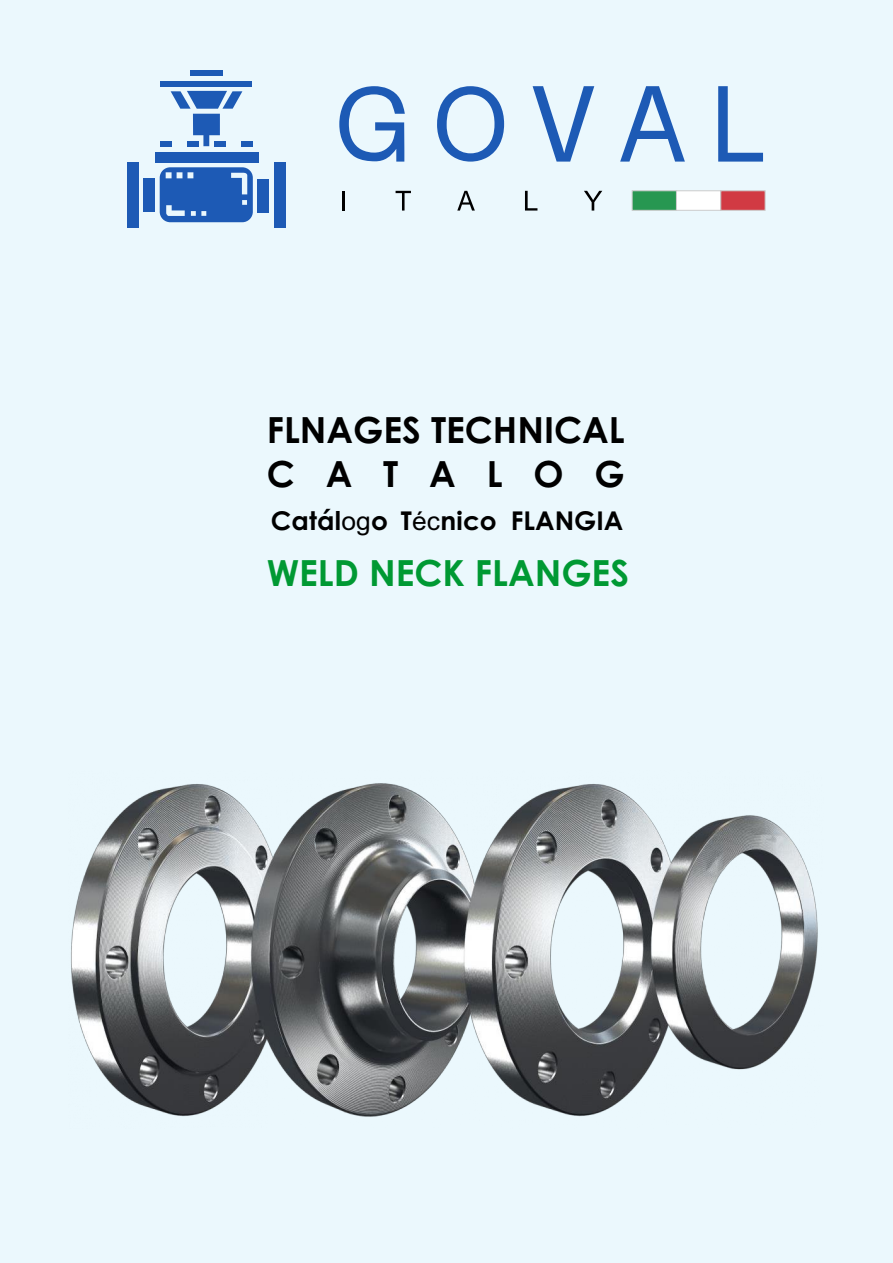
<style>
.page{position:relative;width:893px;height:1263px;background:#ebf8fd}
.page>*{position:absolute;margin:0;border:0;box-sizing:border-box;transform-origin:0 0}
.t1{font:700 36px/43.7px "Century Gothic";color:#000}
.t2{font:700 36px "Century Gothic";color:#093}
.t3{font:700 25.8px "Century Gothic";color:#000}
.s1{font-family:"Arial";font-weight:400}
</style>
<div class="page">
<svg style="left:437px;top:86px;width:67px;height:76px"></svg>
<svg style="left:533px;top:86px;width:61px;height:76px"></svg>
<svg style="left:620px;top:86px;width:65px;height:76px"></svg>
<svg style="left:718px;top:86px;width:45px;height:76px"></svg>
<hr style="left:342px;top:191px;width:3px;height:20px;background:#000">
<svg style="left:396px;top:191px;width:15px;height:20px"></svg>
<svg style="left:457px;top:191px;width:18px;height:20px"></svg>
<svg style="left:525px;top:191px;width:12px;height:20px"></svg>
<svg style="left:584px;top:191px;width:18px;height:20px"></svg>
<svg style="left:632px;top:190px;width:133px;height:21px;background:#aca190"></svg>
<svg style="left:160px;top:167px;width:93px;height:55px;background:#356cbd"></svg>
<div style="left:190px;top:70px;width:32px;height:6px;background:#1d5ab5"></div>
<div style="left:161px;top:81px;width:91px;height:6px;background:#1d5ab5"></div>
<div style="left:160px;top:141px;width:11px;height:5px;background:#1d5ab5"></div>
<div style="left:241px;top:141px;width:11px;height:5px;background:#1d5ab5"></div>
<div style="left:155px;top:152px;width:103px;height:11px;background:#1d5ab5"></div>
<div style="left:127px;top:163px;width:12px;height:65px;background:#1d5ab5"></div>
<div style="left:274px;top:163px;width:12px;height:65px;background:#1d5ab5"></div>
<div style="left:144px;top:178px;width:11px;height:33px;background:#1d5ab5"></div>
<div style="left:257px;top:179px;width:12px;height:33px;background:#1d5ab5"></div>
<svg style="left:171px;top:91px;width:71px;height:55px"></svg>
<svg style="left:339px;top:86px;width:66px;height:76px"></svg>
<img style="left:71px;top:783px;width:747px;height:334px">
<p class="t1" style="left:267px;top:412px;width:359px">FLNAGES TECHNICAL<br>CATALOG</p>
<p class="t3" style="left:271px;top:511px;width:119px">Catál<span class="s1">og</span>o</p>
<p class="t2" style="left:267px;top:559px;width:364px">WELD NECK FLANGES</p>
<p class="t3" style="left:401px;top:511px;width:224px">T<span class="s1">éc</span>nico FLANGIA</p>
</div>
